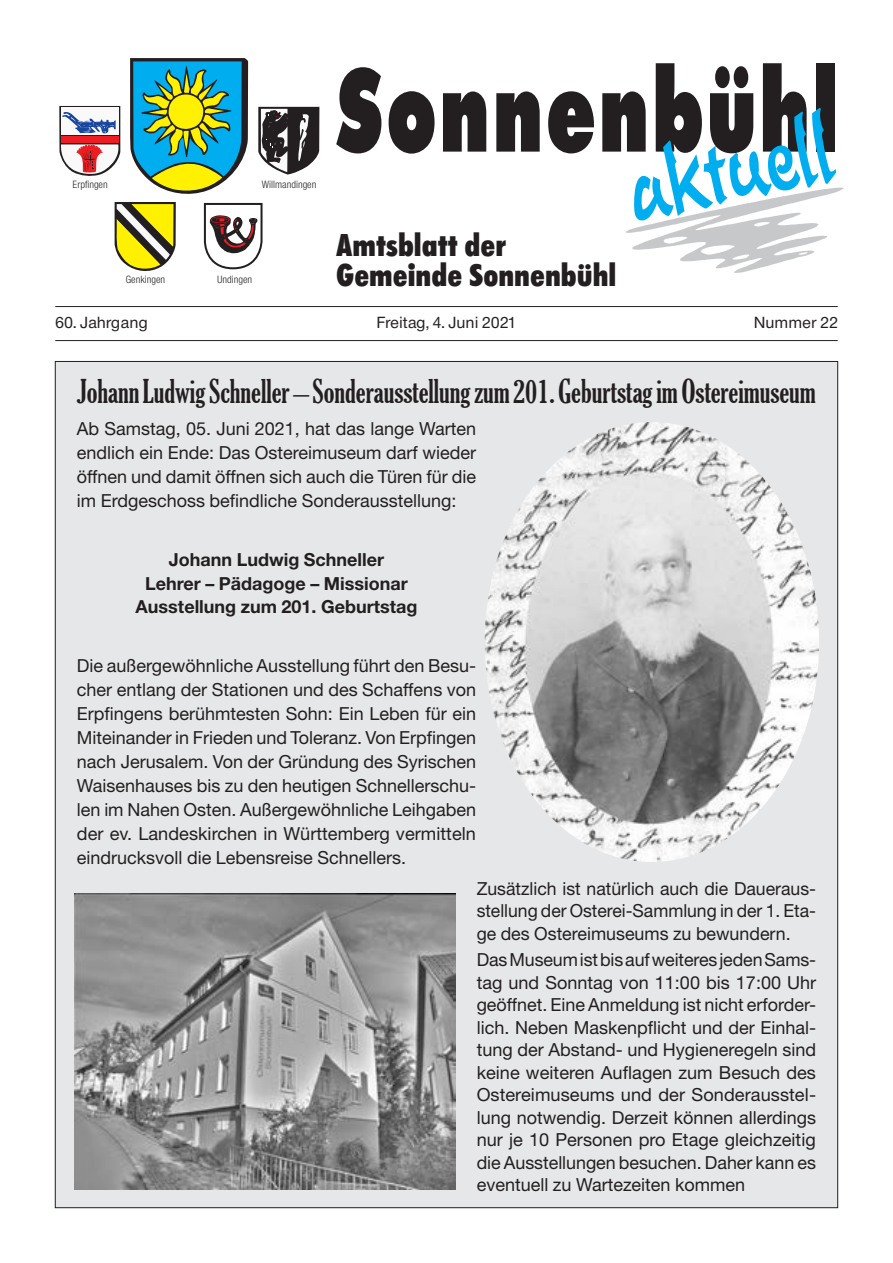
<style>
.page{position:relative;width:893px;height:1263px;background:#fff}
.page>*{position:absolute;margin:0;border:0;box-sizing:border-box;transform-origin:0 0}
.t1{font:700 expanded 123.75px "Futura SB";letter-spacing:.045em;color:#231f20;scale:.67 1}
.t2{font:500 99px "Time Scr D";color:#00aeef;scale:.67 1}
.t3{font:33px "Futura SB Ext Bol Con";color:#231f20}
.t4{font:extra-condensed 31.5px "Gloucester";color:#231f20}
.t5{font:18px/22.5px "Helvetica Neue LT Std";color:#231f20;text-align:justify}
.t6{font:700 18px/24px "Helvetica Neue LT Std";color:#231f20;text-align:center}
.t7{font:15px "Europa Nr 2 SB";color:#231f20}
.t8{font:9.75px "Europa Nr 2 SB Lig Con";color:#231f20}
</style>
<div class="page">
<div style="left:55px;top:361px;width:783px;height:847px;background:#e6e7e9"></div>
<hr style="left:55px;top:306px;width:783px;height:1px;background:#231f20">
<hr style="left:55px;top:340px;width:783px;height:1px;background:#231f20">
<img style="left:626px;top:187px;width:218px;height:86px">
<svg style="left:59px;top:58px;width:260px;height:213px"></svg>
<div style="left:258px;top:177px;width:62px;height:13px;background:#fff"></div>
<img style="left:74px;top:893px;width:381px;height:296px">
<img style="left:485px;top:422px;width:334px;height:440px">
<p class="t8" style="left:73px;top:178px;width:37px">Erpfingen</p>
<p class="t8" style="left:126px;top:274px;width:41px">Genkingen</p>
<p class="t8" style="left:262px;top:178px;width:56px">Willmandingen</p>
<p class="t8" style="left:217px;top:274px;width:36px">Undingen</p>
<h1 class="t1" style="left:336px;top:39px;width:751px">Sonnenbühl</h1>
<h2 class="t2" style="left:616px;top:134px;width:310px;rotate:-12deg">aktuell</h2>
<h3 class="t3" style="left:336px;top:226px;width:172px">Amtsblatt der</h3>
<h3 class="t3" style="left:336px;top:256px;width:282px">Gemeinde Sonnenbühl</h3>
<p class="t7" style="left:55px;top:313px;width:94px">60. Jahrgang</p>
<p class="t7" style="left:377px;top:313px;width:142px">Freitag, 4. Juni 2021</p>
<p class="t7" style="left:754px;top:313px;width:86px">Nummer 22</p>
<h3 class="t4" style="left:77px;top:373px;width:740px">Johann Ludwig Schneller – Sonderausstellung zum 201. Geburtstag im Ostereimuseum</h3>
<p class="t5" style="left:77px;top:417px;width:401px;line-height:24px">Ab Samstag, 05. Juni 2021, hat das lange Warten endlich ein Ende: Das Ostereimuseum darf wieder öffnen und damit öffnen sich auch die Türen für die im Erdgeschoss befindliche Sonderausstellung:</p>
<p class="t6" style="left:136px;top:547px;width:283px">Johann Ludwig Schneller<br>Lehrer – Pädagoge – Missionar<br>Ausstellung zum 201. Geburtstag</p>
<p class="t5" style="left:77px;top:653px;width:401px;line-height:24px">Die außergewöhnliche Ausstellung führt den Besu&shy;cher entlang der Stationen und des Schaffens von Erpfingens berühmtesten Sohn: Ein Leben für ein Miteinander in Frieden und Toleranz. Von Erpfingen nach Jerusalem. Von der Gründung des Syrischen Waisenhauses bis zu den heutigen Schnellerschu&shy;len im Nahen Osten. Außergewöhnliche Leihgaben der ev. Landeskirchen in Württemberg vermitteln eindrucksvoll die Lebensreise Schnellers.</p>
<p class="t5" style="left:477px;top:877px;width:341px">Zusätzlich ist natürlich auch die Daueraus&shy;stellung der Osterei-Sammlung in der 1. Eta&shy;ge des Ostereimuseums zu bewundern.</p>
<p class="t5" style="left:477px;top:948px;width:341px">Das Museum ist bis auf weiteres jeden Sams&shy;tag und Sonntag von 11:00 bis 17:00 Uhr geöffnet. Eine Anmeldung ist nicht erforder&shy;lich. Neben Maskenpflicht und der Einhal&shy;tung der Abstand- und Hygieneregeln sind keine weiteren Auflagen zum Besuch des Ostereimuseums und der Sonderausstel&shy;lung notwendig. Derzeit können allerdings nur je 10 Personen pro Etage gleichzeitig die Ausstellungen besuchen. Daher kann es eventuell zu Wartezeiten kommen</p>
</div>
